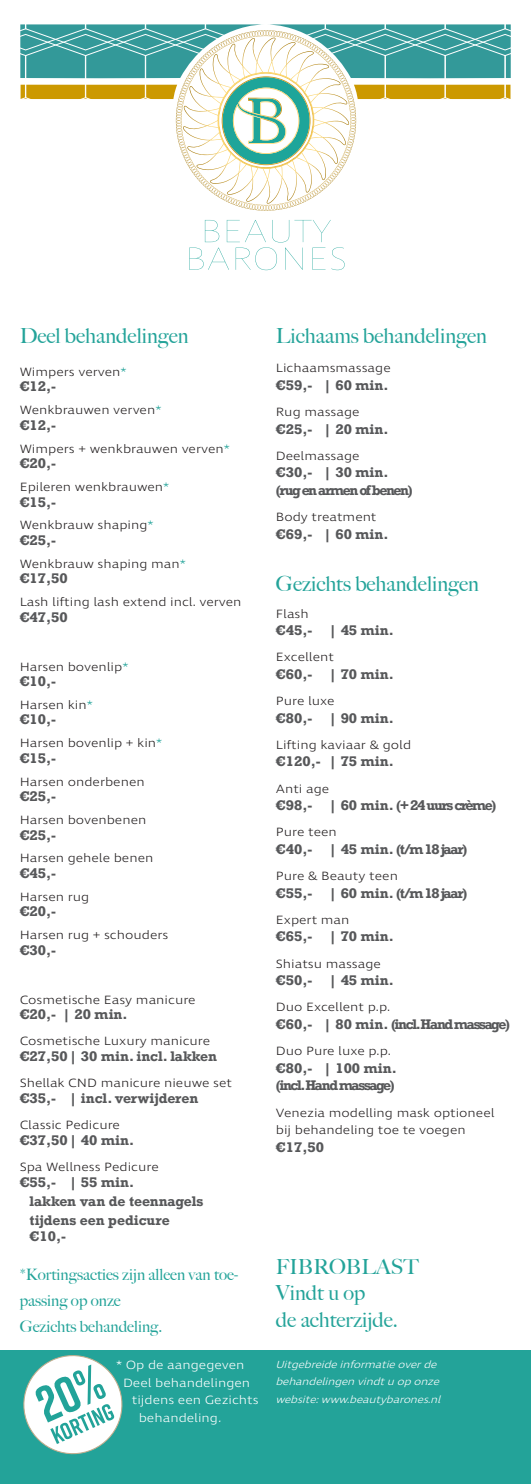
<style>
.page{position:relative;width:531px;height:1484px;background:#fff}
.page>*{position:absolute;margin:0;border:0;box-sizing:border-box;transform-origin:0 0}
.t1{font:500 20.82px "Big Caslon";color:#23a399}
.t2{font:500 15.75px/26.2px "Big Caslon";color:#23a399}
.t3{font:700 13.12px "Rockwell";color:#57585a}
.t4{font:700 13.12px "Rockwell";letter-spacing:-.1em;color:#57585a}
.t5{font:700 13.12px "Rockwell";letter-spacing:-.05em;color:#57585a}
.t6{font:700 13.12px "Rockwell";letter-spacing:-.11em;color:#57585a}
.t7{font:300 12.25px/17.5px "Ingra Wd";color:#231f20}
.t8{font:300 12.25px "Ingra Wd";color:#fff}
.t9{font:italic 300 10.5px/17.5px "Ingra Wd";color:#fff}
.s1{color:#23a399}
.s2{font-style:italic}
</style>
<div class="page">
<div style="left:0;top:1350px;width:531px;height:133px;background:#23a399"></div>
<svg style="left:189px;top:220px;width:156px;height:50px"></svg>
<svg style="left:20px;top:24px;width:491px;height:178px"></svg>
<svg style="left:23px;top:1355px;width:100px;height:100px"></svg>
<p class="t1" style="left:20px;top:318px;width:170px">Deel behandelingen</p>
<p class="t7" style="left:20px;top:363px;width:108px">Wimpers verven<span class="s1">*</span></p>
<p class="t3" style="left:20px;top:378px;width:38px">€12,-</p>
<p class="t7" style="left:20px;top:402px;width:143px">Wenkbrauwen verven<span class="s1">*</span></p>
<p class="t3" style="left:20px;top:416px;width:38px">€12,-</p>
<p class="t7" style="left:20px;top:440px;width:212px">Wimpers + wenkbrauwen verven<span class="s1">*</span></p>
<p class="t3" style="left:20px;top:455px;width:38px">€20,-</p>
<p class="t7" style="left:20px;top:478px;width:151px">Epileren wenkbrauwen<span class="s1">*</span></p>
<p class="t3" style="left:20px;top:493px;width:38px">€15,-</p>
<p class="t7" style="left:20px;top:517px;width:135px">Wenkbrauw shaping<span class="s1">*</span></p>
<p class="t3" style="left:20px;top:531px;width:38px">€25,-</p>
<p class="t7" style="left:20px;top:555px;width:168px">Wenkbrauw shaping man<span class="s1">*</span></p>
<p class="t3" style="left:20px;top:570px;width:50px">€17,50</p>
<p class="t7" style="left:20px;top:593px;width:223px">Lash lifting lash extend incl. verven</p>
<p class="t3" style="left:20px;top:608px;width:50px">€47,50</p>
<p class="t7" style="left:20px;top:658px;width:110px">Harsen bovenlip<span class="s1">*</span></p>
<p class="t3" style="left:20px;top:672px;width:38px">€10,-</p>
<p class="t7" style="left:20px;top:696px;width:75px">Harsen kin<span class="s1">*</span></p>
<p class="t3" style="left:20px;top:711px;width:38px">€10,-</p>
<p class="t7" style="left:20px;top:735px;width:144px">Harsen bovenlip + kin<span class="s1">*</span></p>
<p class="t3" style="left:20px;top:749px;width:38px">€15,-</p>
<p class="t7" style="left:20px;top:773px;width:127px">Harsen onderbenen</p>
<p class="t3" style="left:20px;top:788px;width:38px">€25,-</p>
<p class="t7" style="left:20px;top:811px;width:128px">Harsen bovenbenen</p>
<p class="t3" style="left:20px;top:826px;width:38px">€25,-</p>
<p class="t7" style="left:20px;top:850px;width:135px">Harsen gehele benen</p>
<p class="t3" style="left:20px;top:864px;width:38px">€45,-</p>
<p class="t7" style="left:20px;top:888px;width:71px">Harsen rug</p>
<p class="t3" style="left:20px;top:903px;width:38px">€20,-</p>
<p class="t7" style="left:20px;top:926px;width:150px">Harsen rug + schouders</p>
<p class="t3" style="left:20px;top:941px;width:38px">€30,-</p>
<p class="t7" style="left:20px;top:991px;width:177px">Cosmetische Easy manicure</p>
<p class="t3" style="left:20px;top:1005px;width:109px">€20,- | 20 min.</p>
<p class="t7" style="left:20px;top:1033px;width:192px">Cosmetische Luxury manicure</p>
<p class="t3" style="left:20px;top:1047px;width:199px">€27,50| 30 min. incl. lakken</p>
<p class="t7" style="left:20px;top:1074px;width:214px">Shellak CND manicure nieuwe set</p>
<p class="t3" style="left:20px;top:1089px;width:180px">€35,- | incl. verwijderen</p>
<p class="t7" style="left:20px;top:1116px;width:102px">Classic Pedicure</p>
<p class="t3" style="left:20px;top:1131px;width:116px">€37,50| 40 min.</p>
<p class="t7" style="left:20px;top:1158px;width:141px">Spa Wellness Pedicure</p>
<p class="t3" style="left:20px;top:1173px;width:116px">€55,- | 55 min.</p>
<p class="t3" style="left:30px;top:1192px;width:175px">lakken van de teennagels</p>
<p class="t3" style="left:30px;top:1211px;width:142px">tijdens een pedicure</p>
<p class="t3" style="left:30px;top:1227px;width:38px">€10,-</p>
<p class="t2" style="left:20px;top:1260px;width:220px">*Kortingsacties zijn alleen van toe&shy;passing op onze</p>
<p class="t2" style="left:20px;top:1312px;width:144px">Gezichts behandeling.</p>
<p class="t8" style="left:116px;top:1357px;width:130px">* Op de aangegeven</p>
<p class="t8" style="left:123px;top:1374px;width:129px">Deel behandelingen</p>
<p class="t8" style="left:132px;top:1392px;width:128px">tijdens een Gezichts</p>
<p class="t8" style="left:139px;top:1409px;width:88px">behandeling<span class="s2">.</span></p>
<p class="t1" style="left:276px;top:318px;width:213px">Lichaams behandelingen</p>
<p class="t7" style="left:276px;top:360px;width:116px">Lichaamsmassage</p>
<p class="t3" style="left:276px;top:376px;width:114px">€59,- | 60 min.</p>
<p class="t7" style="left:276px;top:404px;width:85px">Rug massage</p>
<p class="t3" style="left:276px;top:420px;width:114px">€25,- | 20 min.</p>
<p class="t7" style="left:276px;top:447px;width:85px">Deelmassage</p>
<p class="t3" style="left:276px;top:464px;width:114px">€30,- | 30 min.</p>
<p class="t6" style="left:276px;top:481px;width:138px">(rug en armen of benen)</p>
<p class="t7" style="left:276px;top:509px;width:102px">Body treatment</p>
<p class="t3" style="left:276px;top:525px;width:114px">€69,- | 60 min.</p>
<p class="t1" style="left:276px;top:566px;width:205px">Gezichts behandelingen</p>
<p class="t7" style="left:276px;top:605px;width:34px">Flash</p>
<p class="t3" style="left:276px;top:621px;width:119px">€45,- | 45 min.</p>
<p class="t7" style="left:276px;top:649px;width:60px">Excellent</p>
<p class="t3" style="left:276px;top:665px;width:119px">€60,- | 70 min.</p>
<p class="t7" style="left:276px;top:692px;width:60px">Pure luxe</p>
<p class="t3" style="left:276px;top:709px;width:119px">€80,- | 90 min.</p>
<p class="t7" style="left:276px;top:736px;width:137px">Lifting kaviaar &amp; gold</p>
<p class="t3" style="left:276px;top:753px;width:119px">€120,- | 75 min.</p>
<p class="t7" style="left:276px;top:780px;width:55px">Anti age</p>
<p class="t4" style="left:276px;top:796px;width:222px">€98,- | 60 min. (+ 24 uurs crème)</p>
<p class="t7" style="left:276px;top:824px;width:62px">Pure teen</p>
<p class="t5" style="left:276px;top:840px;width:193px">€40,- | 45 min. (t/m 18 jaar)</p>
<p class="t7" style="left:276px;top:867px;width:124px">Pure &amp; Beauty teen</p>
<p class="t5" style="left:276px;top:884px;width:193px">€55,- | 60 min. (t/m 18 jaar)</p>
<p class="t7" style="left:276px;top:911px;width:75px">Expert man</p>
<p class="t3" style="left:276px;top:928px;width:119px">€65,- | 70 min.</p>
<p class="t7" style="left:276px;top:955px;width:107px">Shiatsu massage</p>
<p class="t3" style="left:276px;top:971px;width:119px">€50,- | 45 min.</p>
<p class="t7" style="left:276px;top:999px;width:116px">Duo Excellent p.p.</p>
<p class="t4" style="left:276px;top:1015px;width:236px">€60,- | 80 min. (incl.Hand massage)</p>
<p class="t7" style="left:276px;top:1042px;width:116px">Duo Pure luxe p.p.</p>
<p class="t3" style="left:276px;top:1059px;width:122px">€80,- | 100 min.</p>
<p class="t4" style="left:276px;top:1076px;width:120px">(incl.Hand massage)</p>
<p class="t7" style="left:276px;top:1104px;width:220px">Venezia modelling mask optioneel bij behandeling toe te voegen</p>
<p class="t3" style="left:276px;top:1138px;width:50px">€17,50</p>
<p class="t1" style="left:276px;top:1249px;width:144px">FIBROBLAST</p>
<p class="t1" style="left:276px;top:1275px;width:91px">Vindt u op</p>
<p class="t1" style="left:276px;top:1301px;width:124px">de achterzijde.</p>
<p class="t9" style="left:275px;top:1355px;width:170px">Uitgebreideinformatieoverde behandelingenvindtuoponze website:www.beautybarones.nl</p>
</div>
